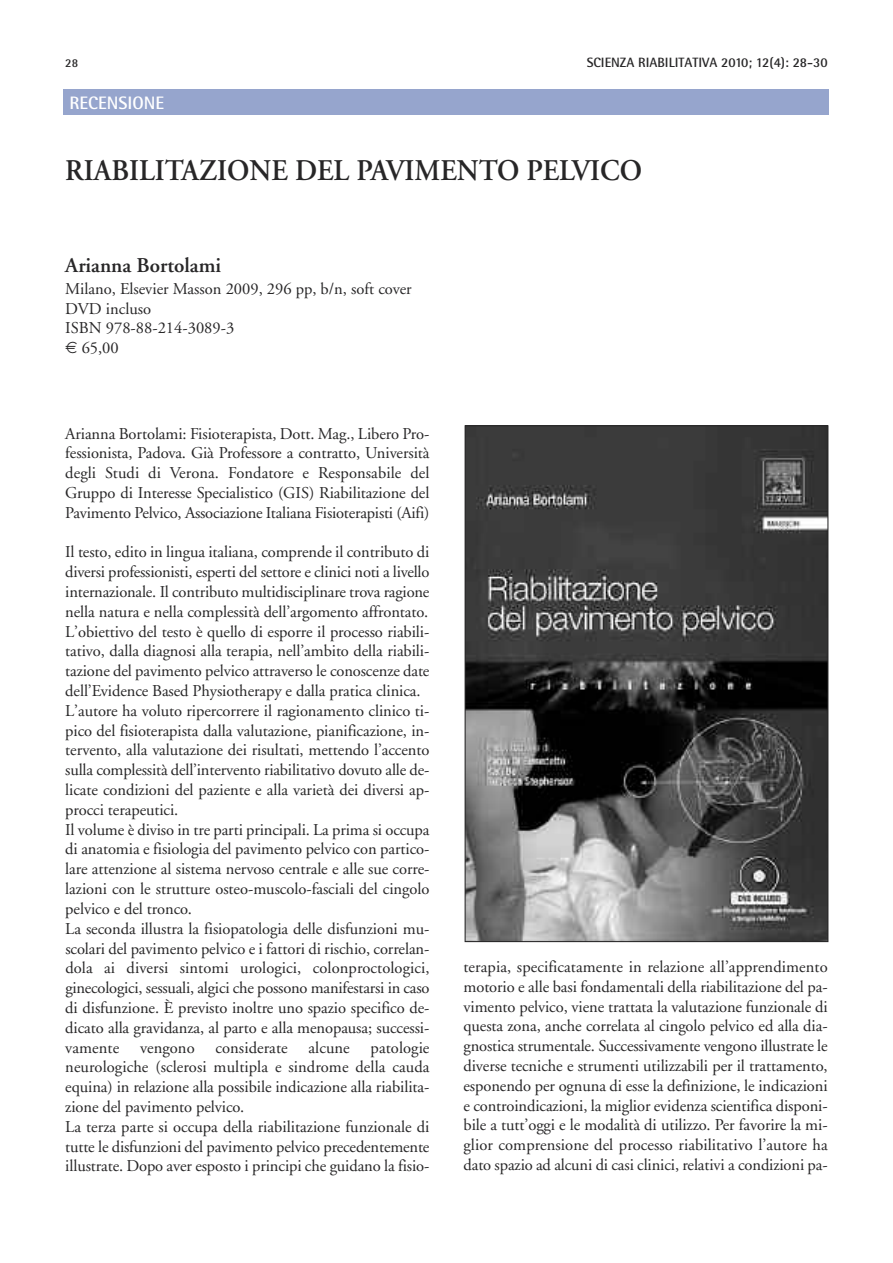
<style>
.page{position:relative;width:893px;height:1263px;background:#fff}
.page>*{position:absolute;margin:0;border:0;box-sizing:border-box;transform-origin:0 0}
.t1{font:600 30px "Adobe Garamond";color:#272627;scale:.94 1}
.t2{font:600 21px "Adobe Garamond";color:#272627}
.t3{font:700 18px "Rotis Semi Sans";color:#fff}
.t4{font:16.5px/19.8px "Adobe Garamond";letter-spacing:-.005em;color:#272627;text-align:justify}
.t5{font:700 13.5px "Rotis Semi Sans";color:#272627}
.t6{font:700 12px "Rotis Semi Sans";color:#272627}
</style>
<div class="page">
<div style="left:64px;top:89px;width:765px;height:26px;background:#96a5cd"></div>
<img style="left:467px;top:427px;width:359px;height:513px">
<p class="t6" style="left:65px;top:58px;width:14px">28</p>
<p class="t5" style="left:587px;top:57px;width:242px">SCIENZA RIABILITATIVA 2010; 12(4): 28-30</p>
<p class="t3" style="left:70px;top:95px;width:96px">RECENSIONE</p>
<h1 class="t1" style="left:65px;top:159px;width:615px">RIABILITAZIONE DEL PAVIMENTO PELVICO</h1>
<p class="t2" style="left:65px;top:257px;width:157px">Arianna Bortolami</p>
<p class="t4" style="left:65px;top:279px;width:348px">Milano, Elsevier Masson 2009, 296 pp, b/n, soft cover</p>
<p class="t4" style="left:65px;top:299px;width:87px">DVD incluso</p>
<p class="t4" style="left:65px;top:319px;width:170px">ISBN 978-88-214-3089-3</p>
<p class="t4" style="left:82px;top:338px;width:39px">65,00</p>
<p class="t4" style="left:65px;top:424px;width:366px">Arianna Bortolami: Fisioterapista, Dott. Mag., Libero Pro&shy;fessionista, Padova. Già Professore a contratto, Università degli Studi di Verona. Fondatore e Responsabile del Gruppo di Interesse Specialistico (GIS) Riabilitazione del Pavimento Pelvico, Associazione Italiana Fisioterapisti (Aifi)</p>
<p class="t4" style="left:65px;top:543px;width:366px;text-align:left">Il testo, edito in lingua italiana, comprende il contributo di diversi professionisti, esperti del settore e clinici noti a livello internazionale. Il contributo multidisciplinare trova ragione nella natura e nella complessità dell’argomento affrontato.<br>L’obiettivo del testo è quello di esporre il processo riabili&shy;tativo, dalla diagnosi alla terapia, nell’ambito della riabili&shy;tazione del pavimento pelvico attraverso le conoscenze date dell’Evidence Based Physiotherapy e dalla pratica clinica.<br>L’autore ha voluto ripercorrere il ragionamento clinico ti&shy;pico del fisioterapista dalla valutazione, pianificazione, in&shy;tervento, alla valutazione dei risultati, mettendo l’accento sulla complessità dell’intervento riabilitativo dovuto alle de&shy;licate condizioni del paziente e alla varietà dei diversi ap&shy;procci terapeutici.<br>Il volume è diviso in tre parti principali. La prima si occupa di anatomia e fisiologia del pavimento pelvico con partico&shy;lare attenzione al sistema nervoso centrale e alle sue corre&shy;lazioni con le strutture osteo-muscolo-fasciali del cingolo pelvico e del tronco.<br>La seconda illustra la fisiopatologia delle disfunzioni mu&shy;scolari del pavimento pelvico e i fattori di rischio, correlan&shy;dola ai diversi sintomi urologici, colonproctologici, ginecologici, sessuali, algici che possono manifestarsi in caso di disfunzione. È previsto inoltre uno spazio specifico de&shy;dicato alla gravidanza, al parto e alla menopausa; successi&shy;vamente</p>
<p class="t4" style="left:65px;top:1038px;width:366px;text-align:left;text-indent:305px">patologie neurologiche (sclerosi multipla e sindrome della cauda equina) in relazione alla possibile indicazione alla riabilita&shy;zione del pavimento pelvico.<br>La terza parte si occupa della riabilitazione funzionale di tutte le disfunzioni del pavimento pelvico precedentemente illustrate. Dopo aver esposto i principi che guidano la fisio-</p>
<p class="t4" style="left:140px;top:1038px;width:56px">vengono</p>
<p class="t4" style="left:215px;top:1038px;width:74px">considerate</p>
<p class="t4" style="left:308px;top:1038px;width:43px">alcune</p>
<p class="t4" style="left:463px;top:957px;width:366px">terapia, specificatamente in relazione all’apprendimento motorio e alle basi fondamentali della riabilitazione del pa&shy;vimento pelvico, viene trattata la valutazione funzionale di questa zona, anche correlata al cingolo pelvico ed alla dia&shy;gnostica strumentale. Successivamente vengono illustrate le diverse tecniche e strumenti utilizzabili per il trattamento, esponendo per ognuna di esse la definizione, le indicazioni e controindicazioni, la miglior evidenza scientifica disponi&shy;bile a tutt’oggi e le modalità di utilizzo. Per favorire la mi&shy;glior comprensione del processo riabilitativo l’autore ha dato spazio ad alcuni di casi clinici, relativi a condizioni pa-</p>
</div>
